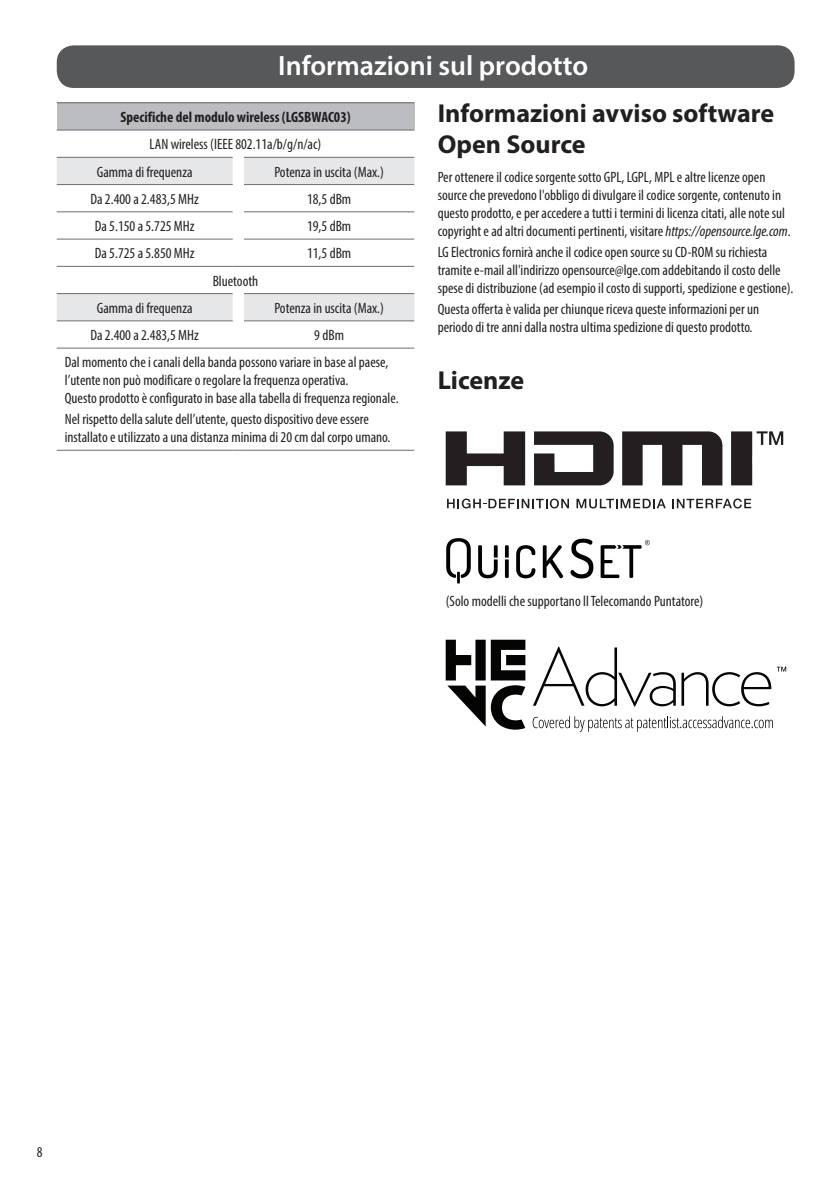
<style>
.page{position:relative;width:840px;height:1191px;background:#fff}
.page>*{position:absolute;margin:0;border:0;box-sizing:border-box;transform-origin:0 0}
.t1{font:600 28px "Myriad Pro";color:#fff}
.t2{font:700 26px/31.2px "Myriad Pro";color:#231f20}
.Page_Number_Left{font:condensed 15px/18px "Myriad Pro";color:#231f20}
.t3{font:700 condensed 15px "Myriad Pro";color:#231f20}
.s1{font-style:italic}
</style>
<div class="page">
<div style="left:57px;top:45px;width:737px;height:43px;background:#57585a;border-radius:17px"></div>
<div style="left:57px;top:103px;width:357px;height:27px;background:#bcbdc0"></div>
<svg style="left:57px;top:157px;width:357px;height:164px"></svg>
<hr style="left:57px;top:102px;width:175px;height:1px;background:#6c6d70">
<svg style="left:232px;top:102px;width:12px;height:1px"></svg>
<hr style="left:244px;top:102px;width:170px;height:1px;background:#6c6d70">
<hr style="left:244px;top:184px;width:170px;height:1px;background:#6c6d70">
<hr style="left:244px;top:211px;width:170px;height:1px;background:#6c6d70">
<hr style="left:244px;top:239px;width:170px;height:1px;background:#6c6d70">
<hr style="left:57px;top:184px;width:175px;height:1px;background:#6c6d70">
<hr style="left:57px;top:211px;width:175px;height:1px;background:#6c6d70">
<hr style="left:57px;top:239px;width:175px;height:1px;background:#6c6d70">
<hr style="left:57px;top:130px;width:175px;height:1px;background:#6c6d70">
<svg style="left:232px;top:130px;width:12px;height:1px"></svg>
<hr style="left:244px;top:130px;width:170px;height:1px;background:#6c6d70">
<hr style="left:57px;top:157px;width:175px;height:1px;background:#6c6d70">
<hr style="left:244px;top:157px;width:170px;height:1px;background:#6c6d70">
<hr style="left:57px;top:320px;width:175px;height:1px;background:#6c6d70">
<hr style="left:244px;top:320px;width:170px;height:1px;background:#6c6d70">
<hr style="left:57px;top:266px;width:175px;height:1px;background:#6c6d70">
<svg style="left:232px;top:266px;width:12px;height:1px"></svg>
<hr style="left:244px;top:266px;width:170px;height:1px;background:#6c6d70">
<hr style="left:57px;top:293px;width:175px;height:1px;background:#6c6d70">
<hr style="left:244px;top:293px;width:170px;height:1px;background:#6c6d70">
<hr style="left:57px;top:348px;width:175px;height:1px;background:#6c6d70">
<svg style="left:232px;top:348px;width:12px;height:1px"></svg>
<hr style="left:244px;top:348px;width:170px;height:1px;background:#6c6d70">
<hr style="left:57px;top:450px;width:175px;height:1px;background:#6c6d70">
<svg style="left:232px;top:450px;width:12px;height:1px"></svg>
<hr style="left:244px;top:450px;width:170px;height:1px;background:#6c6d70">
<svg style="left:445px;top:431px;width:80px;height:54px"></svg>
<svg style="left:534px;top:431px;width:79px;height:54px"></svg>
<svg style="left:622px;top:431px;width:100px;height:54px"></svg>
<svg style="left:731px;top:431px;width:51px;height:54px"></svg>
<svg style="left:576px;top:499px;width:89px;height:9px"></svg>
<svg style="left:672px;top:498px;width:78px;height:10px"></svg>
<svg style="left:447px;top:498px;width:121px;height:10px"></svg>
<img style="left:446px;top:538px;width:204px;height:46px">
<svg style="left:445px;top:639px;width:80px;height:90px"></svg>
<svg style="left:533px;top:646px;width:237px;height:60px"></svg>
<svg style="left:776px;top:666px;width:9px;height:5px"></svg>
<svg style="left:532px;top:716px;width:240px;height:16px"></svg>
<p class="t1" style="left:278px;top:48px;width:311px">Informazioni sul prodotto</p>
<p class="t3" style="left:120px;top:108px;width:231px">Specifiche del modulo wireless (LGSBWAC03)</p>
<p class="Page_Number_Left" style="left:149px;top:135px;width:173px">LAN wireless (IEEE 802.11a/b/g/n/ac)</p>
<p class="Page_Number_Left" style="left:97px;top:162px;width:97px">Gamma di frequenza</p>
<p class="Page_Number_Left" style="left:274px;top:162px;width:111px">Potenza in uscita (Max.)</p>
<p class="Page_Number_Left" style="left:90px;top:190px;width:110px">Da 2.400 a 2.483,5 MHz</p>
<p class="Page_Number_Left" style="left:307px;top:190px;width:46px">18,5 dBm</p>
<p class="Page_Number_Left" style="left:95px;top:217px;width:101px">Da 5.150 a 5.725 MHz</p>
<p class="Page_Number_Left" style="left:307px;top:217px;width:46px">19,5 dBm</p>
<p class="Page_Number_Left" style="left:95px;top:244px;width:101px">Da 5.725 a 5.850 MHz</p>
<p class="Page_Number_Left" style="left:307px;top:244px;width:46px">11,5 dBm</p>
<p class="Page_Number_Left" style="left:212px;top:271px;width:47px">Bluetooth</p>
<p class="Page_Number_Left" style="left:97px;top:299px;width:97px">Gamma di frequenza</p>
<p class="Page_Number_Left" style="left:274px;top:299px;width:111px">Potenza in uscita (Max.)</p>
<p class="Page_Number_Left" style="left:90px;top:326px;width:110px">Da 2.400 a 2.483,5 MHz</p>
<p class="t2" style="left:437px;top:97px;width:338px">Informazioni avviso software<br>Open Source</p>
<p class="Page_Number_Left" style="left:437px;top:168px;width:354px">Per ottenere il codice sorgente sotto GPL, LGPL, MPL e altre licenze open source che prevedono l'obbligo di divulgare il codice sorgente, contenuto in questo prodotto, e per accedere a tutti i termini di licenza citati, alle note sul copyright e ad altri documenti pertinenti, visitare <span class="s1">https://opensource.lge.com</span>.</p>
<p class="Page_Number_Left" style="left:437px;top:243px;width:357px">LG Electronics fornirà anche il codice open source su CD-ROM su richiesta tramite e-mail all'indirizzo opensource@lge.com addebitando il costo delle spese di distribuzione (ad esempio il costo di supporti, spedizione e gestione).</p>
<p class="Page_Number_Left" style="left:437px;top:300px;width:323px">Questa offerta è valida per chiunque riceva queste informazioni per un periodo di tre anni dalla nostra ultima spedizione di questo prodotto.</p>
<p class="t2" style="left:437px;top:363px;width:88px">Licenze</p>
<p class="Page_Number_Left" style="left:65px;top:321px;width:325px;line-height:27.2px;text-indent:249px">9 dBm<br>Dal momento che i canali della banda possono variare in base al paese,</p>
<p class="Page_Number_Left" style="left:65px;top:371px;width:335px">l’utente non può modificare o regolare la frequenza operativa.<br>Questo prodotto è configurato in base alla tabella di frequenza regionale.</p>
<p class="Page_Number_Left" style="left:65px;top:410px;width:327px">Nel rispetto della salute dell’utente, questo dispositivo deve essere installato e utilizzato a una distanza minima di 20 cm dal corpo umano.</p>
<p class="Page_Number_Left" style="left:445px;top:591px;width:259px">(Solo modelli che supportano ll Telecomando Puntatore)</p>
<p class="Page_Number_Left" style="left:37px;top:1142px;width:7px">8</p>
</div>
